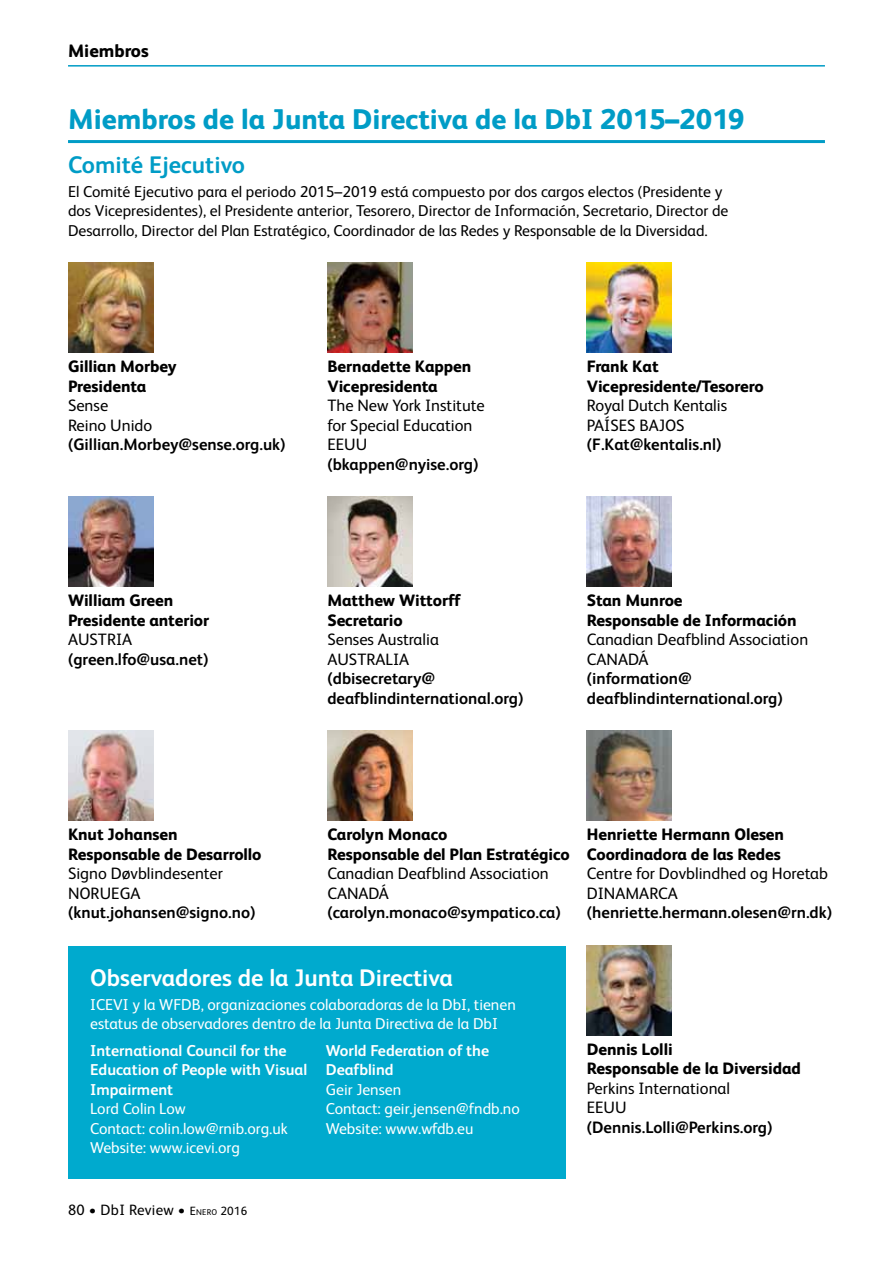
<style>
.page{position:relative;width:893px;height:1263px;background:#fff}
.page>*{position:absolute;margin:0;border:0;box-sizing:border-box;transform-origin:0 0}
.t1{font:800 28.5px "FS Albert";color:#009cc6}
.t2{font:700 24px "FS Albert";color:#fff}
.t3{font:700 24px "FS Albert";color:#009cc6}
.t4{font:800 18px "FS Albert";color:#000}
.t5{font:800 16.5px/19.5px "FS Albert";letter-spacing:-.005em;color:#000}
.t6{font:700 16.5px/19.5px "FS Albert";color:#000}
.t7{font:16.5px/19.5px "FS Albert";color:#000}
.t8{font:15.75px/19.5px "FS Albert";color:#000}
.t9{font:15.75px/19.5px "FS Albert";color:#fff}
.t10{font:700 15.75px/19.5px "FS Albert";color:#fff}
.t11{font:15px "FS Albert";letter-spacing:.02em;color:#000}
.s1{font-size:12px}
.s2{font-size:8.4px}
</style>
<div class="page">
<hr style="left:68px;top:140px;width:757px;height:3px;background:#009cc6">
<div style="left:68px;top:946px;width:498px;height:233px;background:#00aace"></div>
<img style="left:327px;top:263px;width:85px;height:90px">
<img style="left:327px;top:731px;width:85px;height:90px">
<img style="left:68px;top:497px;width:85px;height:90px">
<img style="left:587px;top:497px;width:85px;height:90px">
<img style="left:327px;top:497px;width:85px;height:90px">
<img style="left:587px;top:263px;width:85px;height:90px">
<img style="left:68px;top:731px;width:85px;height:90px">
<img style="left:587px;top:945px;width:85px;height:90px">
<img style="left:68px;top:263px;width:85px;height:90px">
<img style="left:587px;top:731px;width:85px;height:90px">
<hr style="left:68px;top:65px;width:757px;height:2px;background:#009cc6">
<p class="t4" style="left:68px;top:40px;width:113px">Subhead here</p>
<p class="t4" style="left:68px;top:40px;width:82px">Miembros</p>
<h1 class="t1" style="left:68px;top:102px;width:678px">Miembros de la Junta Directiva de la DbI 2015–2019</h1>
<h2 class="t3" style="left:68px;top:151px;width:178px">Comité Ejecutivo</h2>
<p class="t8" style="left:68px;top:181px;width:662px">El Comité Ejecutivo para el periodo 2015–2019 está compuesto por dos cargos electos (Presidente y dos Vicepresidentes), el Presidente anterior, Tesorero, Director de Información, Secretario, Director de<br>Desarrollo, Director del Plan Estratégico, Coordinador de las Redes y Responsable de la Diversidad.</p>
<p class="t5" style="left:68px;top:357px;width:110px">Gillian Morbey<br>Presidenta</p>
<p class="t7" style="left:68px;top:396px;width:86px">Sense<br>Reino Unido</p>
<p class="t6" style="left:68px;top:435px;width:219px">(Gillian.Morbey@sense.org.uk)</p>
<p class="t5" style="left:327px;top:357px;width:146px">Bernadette Kappen<br>Vicepresidenta</p>
<p class="t7" style="left:327px;top:396px;width:159px">The New York Institute for Special Education<br>EEUU</p>
<p class="t6" style="left:327px;top:454px;width:153px">(bkappen@nyise.org)</p>
<p class="t5" style="left:68px;top:591px;width:143px">William Green<br>Presidente anterior</p>
<p class="t7" style="left:68px;top:630px;width:66px">AUSTRIA</p>
<p class="t6" style="left:68px;top:649px;width:142px">(green.lfo@usa.net)</p>
<p class="t5" style="left:327px;top:591px;width:134px">Matthew Wittorff<br>Secretario</p>
<p class="t7" style="left:327px;top:630px;width:113px">Senses Australia<br>AUSTRALIA</p>
<p class="t6" style="left:327px;top:669px;width:198px">(dbisecretary@ deafblindinternational.org)</p>
<p class="t5" style="left:587px;top:357px;width:178px">Frank Kat<br>Vicepresidente/Tesorero</p>
<p class="t7" style="left:587px;top:396px;width:142px">Royal Dutch Kentalis<br>PAÍSES BAJOS</p>
<p class="t6" style="left:587px;top:435px;width:136px">(F.Kat@kentalis.nl)</p>
<p class="t5" style="left:587px;top:591px;width:211px">Stan Munroe<br>Responsable de Información</p>
<p class="t7" style="left:587px;top:630px;width:223px">Canadian Deafblind Association<br>CANADÁ</p>
<p class="t6" style="left:587px;top:669px;width:198px">(information@ deafblindinternational.org)</p>
<p class="t5" style="left:68px;top:825px;width:195px">Knut Johansen<br>Responsable de Desarrollo</p>
<p class="t7" style="left:68px;top:864px;width:156px">Signo Døvblindesenter<br>NORUEGA</p>
<p class="t6" style="left:68px;top:903px;width:189px">(knut.johansen@signo.no)</p>
<p class="t5" style="left:327px;top:825px;width:244px">Carolyn Monaco<br>Responsable del Plan Estratégico</p>
<p class="t7" style="left:327px;top:864px;width:223px">Canadian Deafblind Association<br>CANADÁ</p>
<p class="t6" style="left:327px;top:903px;width:235px">(carolyn.monaco@sympatico.ca)</p>
<p class="t5" style="left:587px;top:825px;width:199px">Henriette Hermann Olesen<br>Coordinadora de las Redes</p>
<p class="t7" style="left:587px;top:864px;width:243px">Centre for Dovblindhed og Horetab<br>DINAMARCA</p>
<p class="t6" style="left:587px;top:903px;width:247px">(henriette.hermann.olesen@rn.dk)</p>
<h2 class="t2" style="left:90px;top:964px;width:364px">Observadores de la Junta Directiva</h2>
<p class="t9" style="left:90px;top:994px;width:427px">ICEVI y la WFDB, organizaciones colaboradoras de la DbI, tienen estatus de observadores dentro de la Junta Directiva de la DbI</p>
<p class="t10" style="left:90px;top:1040px;width:219px">International Council for the<br>Education of People with Visual<br>Impairment</p>
<p class="t9" style="left:90px;top:1099px;width:199px">Lord Colin Low<br>Contact: colin.low@rnib.org.uk<br>Website: www.icevi.org</p>
<p class="t10" style="left:326px;top:1040px;width:165px">World Federation of the<br>Deafblind</p>
<p class="t9" style="left:326px;top:1079px;width:196px">Geir Jensen<br>Contact: geir.jensen@fndb.no<br>Website: www.wfdb.eu</p>
<p class="t5" style="left:587px;top:1039px;width:215px">Dennis Lolli<br>Responsable de la Diversidad</p>
<p class="t7" style="left:587px;top:1078px;width:145px">Perkins International<br>EEUU</p>
<p class="t6" style="left:587px;top:1117px;width:187px">(Dennis.Lolli@Perkins.org)</p>
<p class="t11" style="left:68px;top:1201px;width:181px">80 • DbI Review • <span class="s1">E</span><span class="s2">NERO</span> <span class="s1">2016</span></p>
</div>
